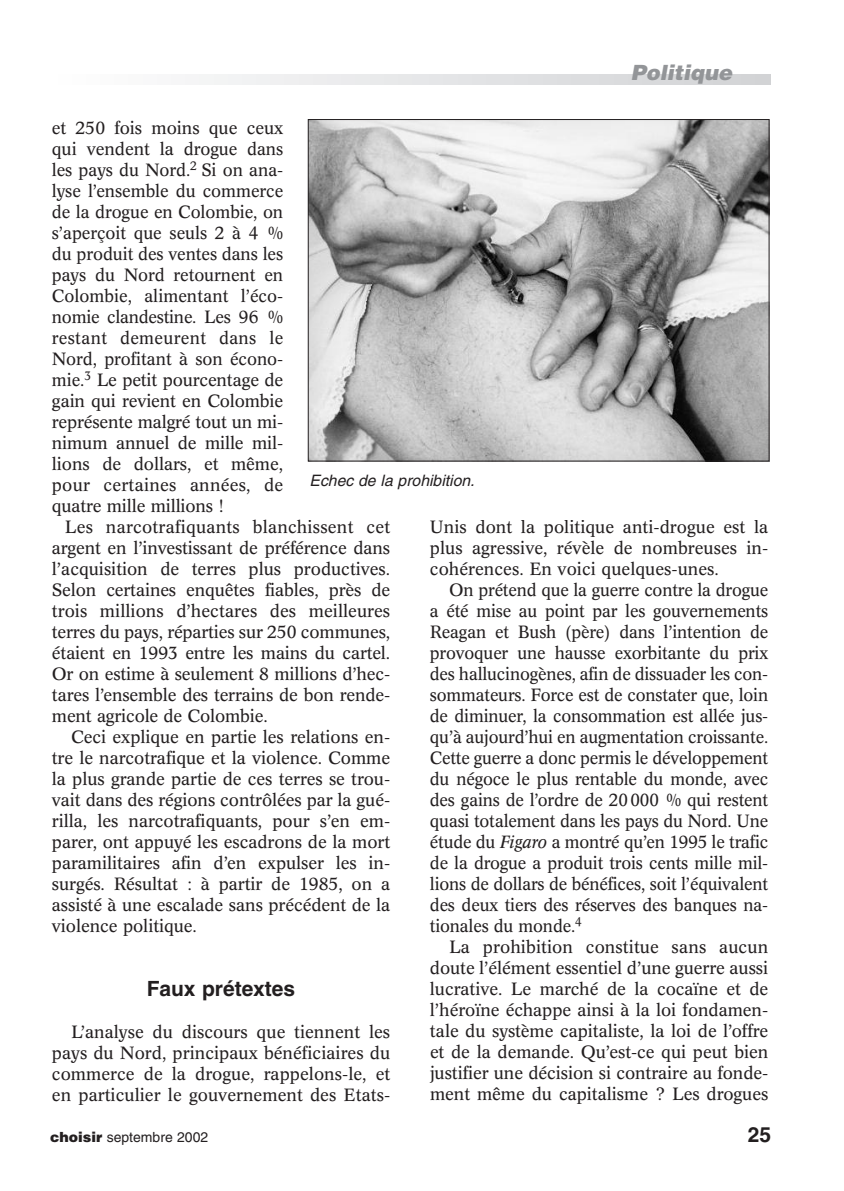
<style>
.page{position:relative;width:844px;height:1191px;background:#fff}
.page>*{position:absolute;margin:0;border:0;box-sizing:border-box;transform-origin:0 0}
.t1{font:700 21px "Helvetica";color:#231f20}
.t2{font:italic 900 21px "Helvetica";color:#939598}
.t3{font:17.5px/21px "Concorde BE";letter-spacing:-.005em;color:#231f20;text-align:justify}
.t4{font:italic 15.75px "Helvetica";color:#231f20}
.t5{font:14px "Helvetica";color:#231f20}
.s1{font-style:italic}
.s2{font-weight:900}
</style>
<div class="page">
<svg style="left:199px;top:74px;width:571px;height:10px"></svg>
<img style="left:310px;top:121px;width:457px;height:338px">
<div style="left:308px;top:119px;width:461px;height:342px;border:1px solid #231f20"></div>
<p class="t2" style="left:630px;top:60px;width:103px">Politique</p>
<p class="t3" style="left:52px;top:119px;width:233px">et 250 fois moins que ceux qui vendent la drogue dans les pays du Nord.<sup>2</sup> Si on ana&shy;lyse l’ensemble du commerce de la drogue en Colombie, on s’aperçoit que seuls 2 à 4 % du produit des ventes dans les pays du Nord retournent en Colombie, alimentant l’éco&shy;nomie clandestine. Les 96 % restant demeurent dans le Nord, profitant à son écono&shy;mie.<sup>3</sup> Le petit pourcentage de gain qui revient en Colombie représente malgré tout un mi&shy;nimum annuel de mille mil&shy;lions de dollars, et même, pour certaines années, de quatre mille millions !</p>
<p class="t3" style="left:52px;top:518px;width:340px;text-indent:13px">Les narcotrafiquants blanchissent cet argent en l’investissant de préférence dans l’acquisition de terres plus productives.<br>Selon certaines enquêtes fiables, près de trois millions d’hectares des meilleures terres du pays, réparties sur 250 communes, étaient en 1993 entre les mains du cartel.<br>Or on estime à seulement 8 millions d’hec&shy;tares l’ensemble des terrains de bon rende&shy;ment agricole de Colombie.</p>
<p class="t3" style="left:52px;top:728px;width:340px;text-indent:19px">Ceci explique en partie les relations en&shy;tre le narcotrafique et la violence. Comme la plus grande partie de ces terres se trou&shy;vait dans des régions contrôlées par la gué&shy;rilla, les narcotrafiquants, pour s’en em&shy;parer, ont appuyé les escadrons de la mort paramilitaires afin d’en expulser les in&shy;surgés. Résultat : à partir de 1985, on a assisté à une escalade sans précédent de la violence politique.</p>
<p class="t4" style="left:309px;top:474px;width:166px">Echec de la prohibition.</p>
<p class="t3" style="left:430px;top:518px;width:340px">Unis dont la politique anti-drogue est la plus agressive, révèle de nombreuses in&shy;cohérences. En voici quelques-unes.</p>
<p class="t3" style="left:430px;top:581px;width:340px;text-indent:19px">On prétend que la guerre contre la drogue a été mise au point par les gouvernements Reagan et Bush (père) dans l’intention de provoquer une hausse exorbitante du prix des hallucinogènes, afin de dissuader les con&shy;sommateurs. Force est de constater que, loin de diminuer, la consommation est allée jus&shy;qu’à aujourd’hui en augmentation croissante.<br>Cette guerre a donc permis le développement du négoce le plus rentable du monde, avec des gains de l’ordre de 20 000 % qui restent quasi totalement dans les pays du Nord. Une étude du <span class="s1">Figaro</span> a montré qu’en 1995 le trafic de la drogue a produit trois cents mille mil&shy;lions de dollars de bénéfices, soit l’équivalent des deux tiers des réserves des banques na&shy;tionales du monde.<sup>4</sup></p>
<p class="t3" style="left:430px;top:938px;width:340px;text-indent:19px">La prohibition constitue sans aucun doute l’élément essentiel d’une guerre aussi lucrative. Le marché de la cocaïne et de l’héroïne échappe ainsi à la loi fondamen&shy;tale du système capitaliste, la loi de l’offre et de la demande. Qu’est-ce qui peut bien justifier une décision si contraire au fonde&shy;ment même du capitalisme ? Les drogues</p>
<p class="t1" style="left:147px;top:980px;width:150px">Faux prétextes</p>
<p class="t3" style="left:52px;top:1022px;width:340px;text-indent:19px">L’analyse du discours que tiennent les pays du Nord, principaux bénéficiaires du commerce de la drogue, rappelons-le, et en particulier le gouvernement des Etats-</p>
<p class="t5" style="left:50px;top:1132px;width:159px"><span class="s2">choisir</span> septembre 2002</p>
<p class="t1" style="left:747px;top:1127px;width:25px">25</p>
</div>
